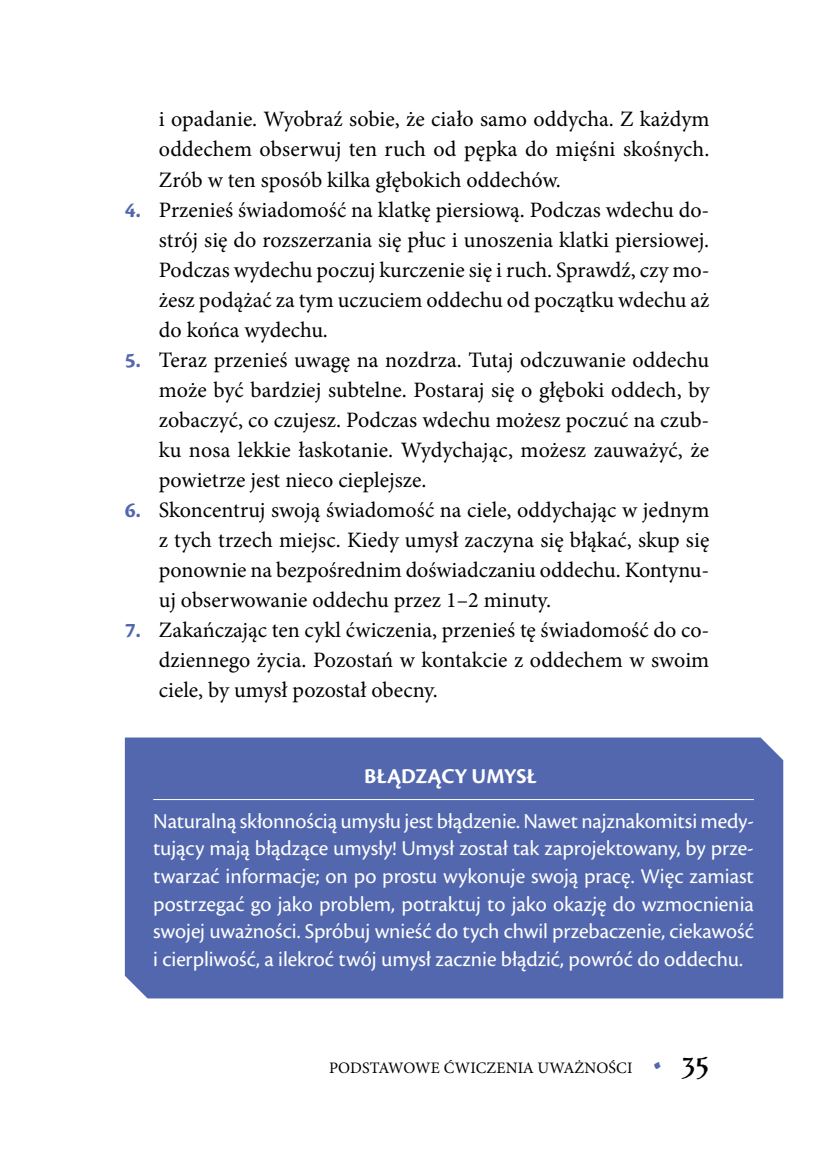
<style>
.page{position:relative;width:823px;height:1163px;background:#fff}
.page>*{position:absolute;margin:0;border:0;box-sizing:border-box;transform-origin:0 0}
.t1{font:22px/30px "Minion Pro";color:#000;text-align:justify}
.t2{font:22px/27.6px "Cronos Pro";letter-spacing:-.005em;color:#fff;text-align:center}
.t3{font:16px "Minion Pro";letter-spacing:.01em;color:#000}
.s1{font-family:"Cronos Pro";font-weight:700;color:#5267ae}
.s2{font-weight:700}
.s3{font-family:"Brioso Pro";font-size:28px;color:#5267ae}
.s4{font-family:"Brizel";font-size:36px}
</style>
<div class="page">
<div style="left:125px;top:737px;width:657px;height:261px;background:#5267ae"></div>
<hr style="left:153px;top:799px;width:600px;height:1px;background:#fff">
<p class="t1" style="left:159px;top:104px;width:552px">i opadanie. Wyobraź sobie, że ciało samo oddycha. Z każdym oddechem obserwuj ten ruch od pępka do mięśni skośnych.<br>Zrób w ten sposób kilka głębokich oddechów.</p>
<p class="t1" style="left:159px;top:194px;width:551px;text-indent:-34px"><span class="s1">4.</span> Przenieś świadomość na klatkę piersiową. Podczas wdechu do&shy;strój się do rozszerzania się płuc i unoszenia klatki piersiowej.<br>Podczas wydechu poczuj kurczenie się i ruch. Sprawdź, czy mo&shy;żesz podążać za tym uczuciem oddechu od początku wdechu aż do końca wydechu.</p>
<p class="t1" style="left:159px;top:345px;width:551px;text-indent:-34px"><span class="s1">5.</span> Teraz przenieś uwagę na nozdrza. Tutaj odczuwanie oddechu może być bardziej subtelne. Postaraj się o głęboki oddech, by zobaczyć, co czujesz. Podczas wdechu możesz poczuć na czub&shy;ku nosa lekkie łaskotanie. Wydychając, możesz zauważyć, że powietrze jest nieco cieplejsze.</p>
<p class="t1" style="left:159px;top:495px;width:551px;text-indent:-34px"><span class="s1">6.</span> Skoncentruj swoją świadomość na ciele, oddychając w jednym z tych trzech miejsc. Kiedy umysł zaczyna się błąkać, skup się ponownie na bezpośrednim doświadczaniu oddechu. Kontynu&shy;uj obserwowanie oddechu przez 1–2 minuty.</p>
<p class="t1" style="left:159px;top:615px;width:551px;text-indent:-34px"><span class="s1">7.</span> Zakańczając ten cykl ćwiczenia, przenieś tę świadomość do co&shy;dziennego życia. Pozostań w kontakcie z oddechem w swoim ciele, by umysł pozostał obecny.</p>
<p class="t2" style="left:153px;top:753px;width:602px;line-height:44.6px"><span class="s2">BŁĄDZĄCY UMYSŁ<br></span>Naturalną skłonnością umysłu jest błądzenie. Nawet najznakomitsi medy-</p>
<p class="t2" style="left:153px;top:834px;width:602px;text-align:justify">tujący mają błądzące umysły! Umysł został tak zaprojektowany, by prze&shy;twarzać informacje; on po prostu wykonuje swoją pracę. Więc zamiast postrzegać go jako problem, potraktuj to jako okazję do wzmocnienia swojej uważności. Spróbuj wnieść do tych chwil przebaczenie, ciekawość i cierpliwość, a ilekroć twój umysł zacznie błądzić, powróć do oddechu.</p>
<p class="t3" style="left:329px;top:1056px;width:12px">POD</p>
<p class="t3" style="left:362px;top:1056px;width:135px">STAWOWE ĆWICZENIA</p>
<p class="t3" style="left:537px;top:1056px;width:173px">UWAŻNO ŚCI <span class="s3">•</span> <span class="s4">35</span></p>
</div>
